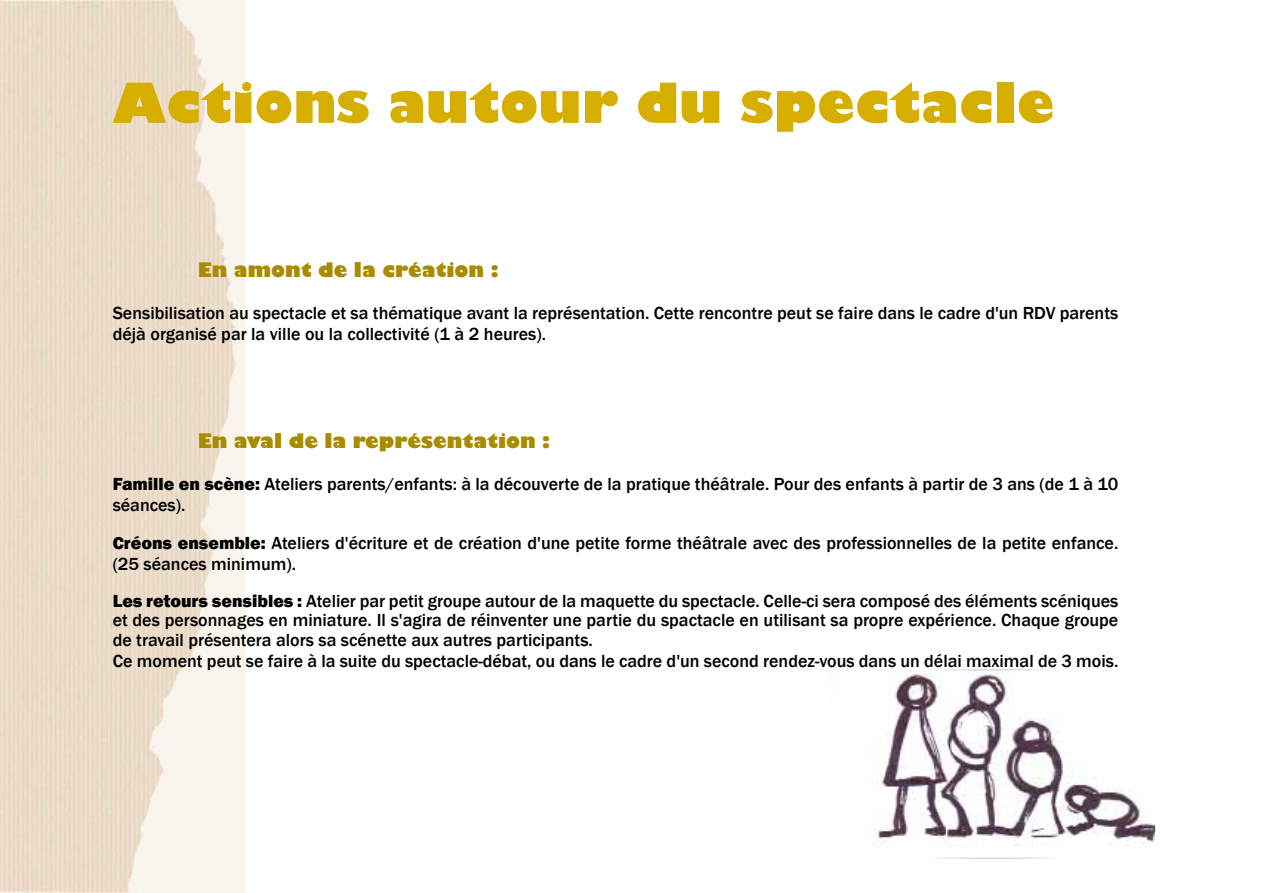
<style>
.page{position:relative;width:1263px;height:893px;background:#fff}
.page>*{position:absolute;margin:0;border:0;box-sizing:border-box;transform-origin:0 0}
.t1{font:800 54px "Gill Sans";color:#d6ae00}
.t2{font:800 19.5px "Gill Sans";color:#a98b00}
.t3{font:500 18px/21px "Franklin Gothic";color:#000}
.s1{font-weight:800}
</style>
<div class="page">
<img style="left:0;top:0;width:244px;height:893px">
<img style="left:872px;top:672px;width:281px;height:175px">
<div style="left:829px;top:669px;width:327px;height:190px;border:2px solid #fff"></div>
<h1 class="t1" style="left:113px;top:69px;width:943px">Actions autour du spectacle</h1>
<p class="t2" style="left:198px;top:257px;width:302px">En amont de la création :</p>
<p class="t3" style="left:113px;top:302px;width:1007px">Sensibilisation au spectacle et sa thématique avant la représentation. Cette rencontre peut se faire dans le cadre d'un RDV parents déjà organisé par la ville ou la collectivité (1 à 2 heures).</p>
<p class="t2" style="left:198px;top:429px;width:354px">En aval de la représentation :</p>
<p class="t3" style="left:113px;top:474px;width:1007px"><span class="s1">Famille en scène:</span> Ateliers parents/enfants: à la découverte de la pratique théâtrale. Pour des enfants à partir de 3 ans (de 1 à 10 séances).</p>
<p class="t3" style="left:113px;top:533px;width:1007px"><span class="s1">Créons ensemble:</span> Ateliers d'écriture et de création d'une petite forme théâtrale avec des professionnelles de la petite enfance. (25 séances minimum).</p>
<p class="t3" style="left:113px;top:591px;width:1007px;line-height:20px"><span class="s1">Les retours sensibles :</span> Atelier par petit groupe autour de la maquette du spectacle. Celle-ci sera composé des éléments scéniques et des personnages en miniature. Il s'agira de réinventer une partie du spactacle en utilisant sa propre expérience. Chaque groupe de travail présentera alors sa scénette aux autres participants.<br>Ce moment peut se faire à la suite du spectacle-débat, ou dans le cadre d'un second rendez-vous dans un délai maximal de 3 mois.</p>
</div>
